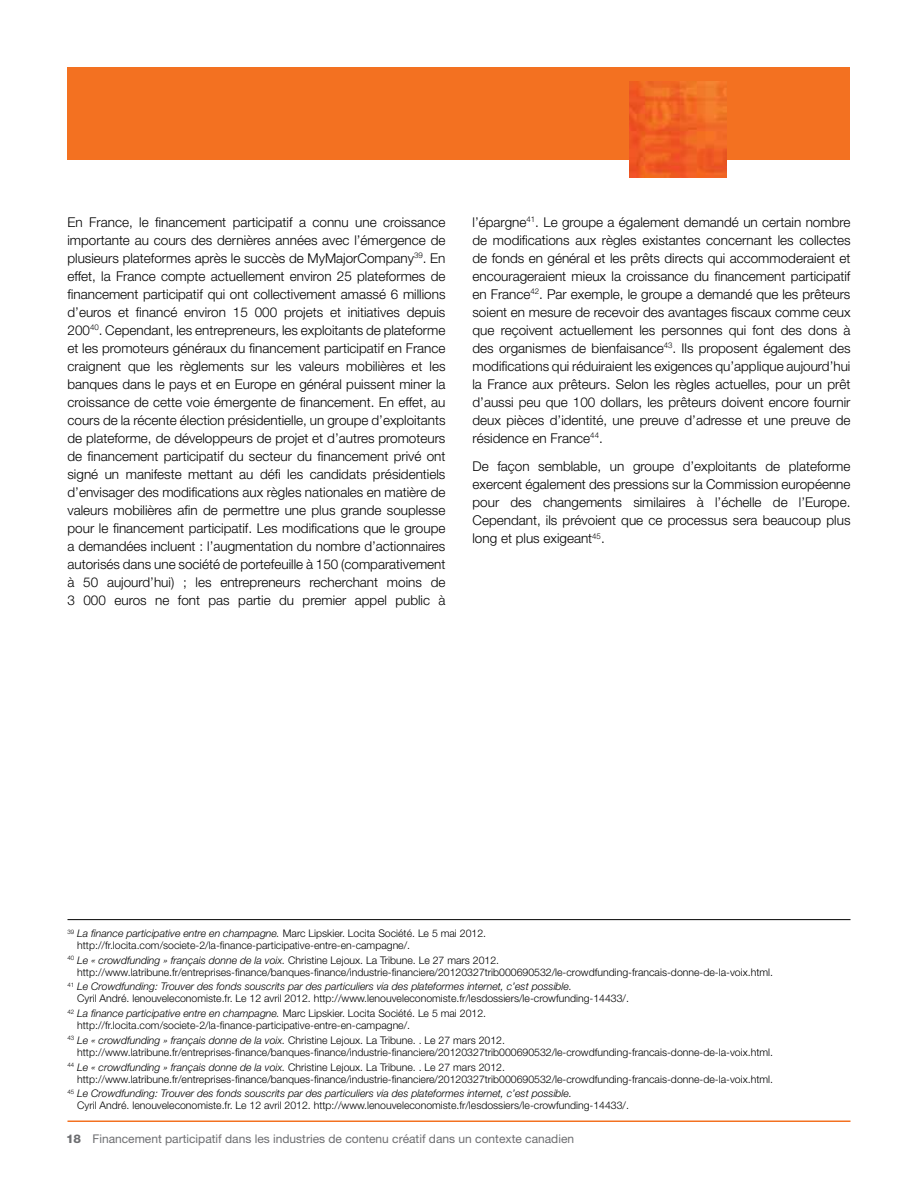
<style>
.page{position:relative;width:918px;height:1188px;background:#fff}
.page>*{position:absolute;margin:0;border:0;box-sizing:border-box;transform-origin:0 0}
.t1{font:300 13.5px/18px "Helvetica Neue";color:#000;text-align:justify}
.t2{font:12px "Helvetica Neue";color:#6d6e71}
.t3{font:300 10.5px/12px "Helvetica Neue";color:#000}
.s1{font-style:italic}
.s2{font-weight:800}
</style>
<div class="page">
<hr style="left:68px;top:1120px;width:782px;height:2px;background:#f37121">
<div style="left:68px;top:68px;width:782px;height:92px;background:#f37121"></div>
<img style="left:630px;top:81px;width:96px;height:97px">
<hr style="left:68px;top:919px;width:782px;height:1px;background:#000">
<p class="t1" style="left:68px;top:213px;width:380px">En France, le financement participatif a connu une croissance importante au cours des dernières années avec l’émergence de plusieurs plateformes après le succès de MyMajorCompany<sup>39</sup>. En effet, la France compte actuellement environ 25 plateformes de financement participatif qui ont collectivement amassé 6 millions d’euros et financé environ 15 000 projets et initiatives depuis 200<sup>40</sup>. Cependant, les entrepreneurs, les exploitants de plateforme et les promoteurs généraux du financement participatif en France craignent que les règlements sur les valeurs mobilières et les banques dans le pays et en Europe en général puissent miner la croissance de cette voie émergente de financement. En effet, au cours de la récente élection présidentielle, un groupe d’exploitants de plateforme, de développeurs de projet et d’autres promoteurs de financement participatif du secteur du financement privé ont signé un manifeste mettant au défi les candidats présidentiels d’envisager des modifications aux règles nationales en matière de valeurs mobilières afin de permettre une plus grande souplesse pour le financement participatif. Les modifications que le groupe a demandées incluent : l’augmentation du nombre d’actionnaires autorisés dans une société de portefeuille à 150 (comparativement à 50 aujourd’hui) ; les entrepreneurs recherchant moins de 3 000 euros ne font pas partie du premier appel public à</p>
<p class="t1" style="left:473px;top:213px;width:380px">l’épargne<sup>41</sup>. Le groupe a également demandé un certain nombre de modifications aux règles existantes concernant les collectes de fonds en général et les prêts directs qui accommoderaient et encourageraient mieux la croissance du financement participatif en France<sup>42</sup>. Par exemple, le groupe a demandé que les prêteurs soient en mesure de recevoir des avantages fiscaux comme ceux que reçoivent actuellement les personnes qui font des dons à des organismes de bienfaisance<sup>43</sup>. Ils proposent également des modifications qui réduiraient les exigences qu’applique aujourd’hui la France aux prêteurs. Selon les règles actuelles, pour un prêt d’aussi peu que 100 dollars, les prêteurs doivent encore fournir deux pièces d’identité, une preuve d’adresse et une preuve de résidence en France<sup>44</sup>.</p>
<p class="t1" style="left:473px;top:457px;width:380px">De façon semblable, un groupe d’exploitants de plateforme exercent également des pressions sur la Commission européenne pour des changements similaires à l’échelle de l’Europe.<br>Cependant, ils prévoient que ce processus sera beaucoup plus long et plus exigeant<sup>45</sup>.</p>
<p class="t3" style="left:77px;top:927px;width:410px;text-indent:-10px"><sup>39</sup> <span class="s1">La finance participative entre en champagne.</span> Marc Lipskier. Locita Société. Le 5 mai 2012. http://fr.locita.com/societe-2/la-finance-participative-entre-en-campagne/.</p>
<p class="t3" style="left:77px;top:954px;width:697px;text-indent:-10px"><sup>40</sup> <span class="s1">Le « crowdfunding » français donne de la voix.</span> Christine Lejoux. La Tribune. Le 27 mars 2012. http://www.latribune.fr/entreprises-finance/banques-finance/industrie-financiere/20120327trib000690532/le-crowdfunding-francais-donne-de-la-voix.html.</p>
<p class="t3" style="left:77px;top:980px;width:553px;text-indent:-10px"><sup>41</sup> <span class="s1">Le Crowdfunding: Trouver des fonds souscrits par des particuliers via des plateformes internet, c’est possible.<br></span>Cyril André. lenouveleconomiste.fr. Le 12 avril 2012. http://www.lenouveleconomiste.fr/lesdossiers/le-crowfunding-14433/.</p>
<p class="t3" style="left:77px;top:1007px;width:410px;text-indent:-10px"><sup>42</sup> <span class="s1">La finance participative entre en champagne.</span> Marc Lipskier. Locita Société. Le 5 mai 2012. http://fr.locita.com/societe-2/la-finance-participative-entre-en-campagne/.</p>
<p class="t3" style="left:77px;top:1034px;width:697px;text-indent:-10px"><sup>43</sup> <span class="s1">Le « crowdfunding » français donne de la voix.</span> Christine Lejoux. La Tribune. . Le 27 mars 2012. http://www.latribune.fr/entreprises-finance/banques-finance/industrie-financiere/20120327trib000690532/le-crowdfunding-francais-donne-de-la-voix.html.</p>
<p class="t3" style="left:77px;top:1061px;width:697px;text-indent:-10px"><sup>44</sup> <span class="s1">Le « crowdfunding » français donne de la voix.</span> Christine Lejoux. La Tribune. . Le 27 mars 2012. http://www.latribune.fr/entreprises-finance/banques-finance/industrie-financiere/20120327trib000690532/le-crowdfunding-francais-donne-de-la-voix.html.</p>
<p class="t3" style="left:77px;top:1087px;width:553px;text-indent:-10px"><sup>45</sup> <span class="s1">Le Crowdfunding: Trouver des fonds souscrits par des particuliers via des plateformes internet, c’est possible.<br></span>Cyril André. lenouveleconomiste.fr. Le 12 avril 2012. http://www.lenouveleconomiste.fr/lesdossiers/le-crowfunding-14433/.</p>
<p class="t2" style="left:66px;top:1132px;width:510px"><span class="s2">18</span> Financement participatif dans les industries de contenu créatif dans un contexte canadien</p>
</div>
